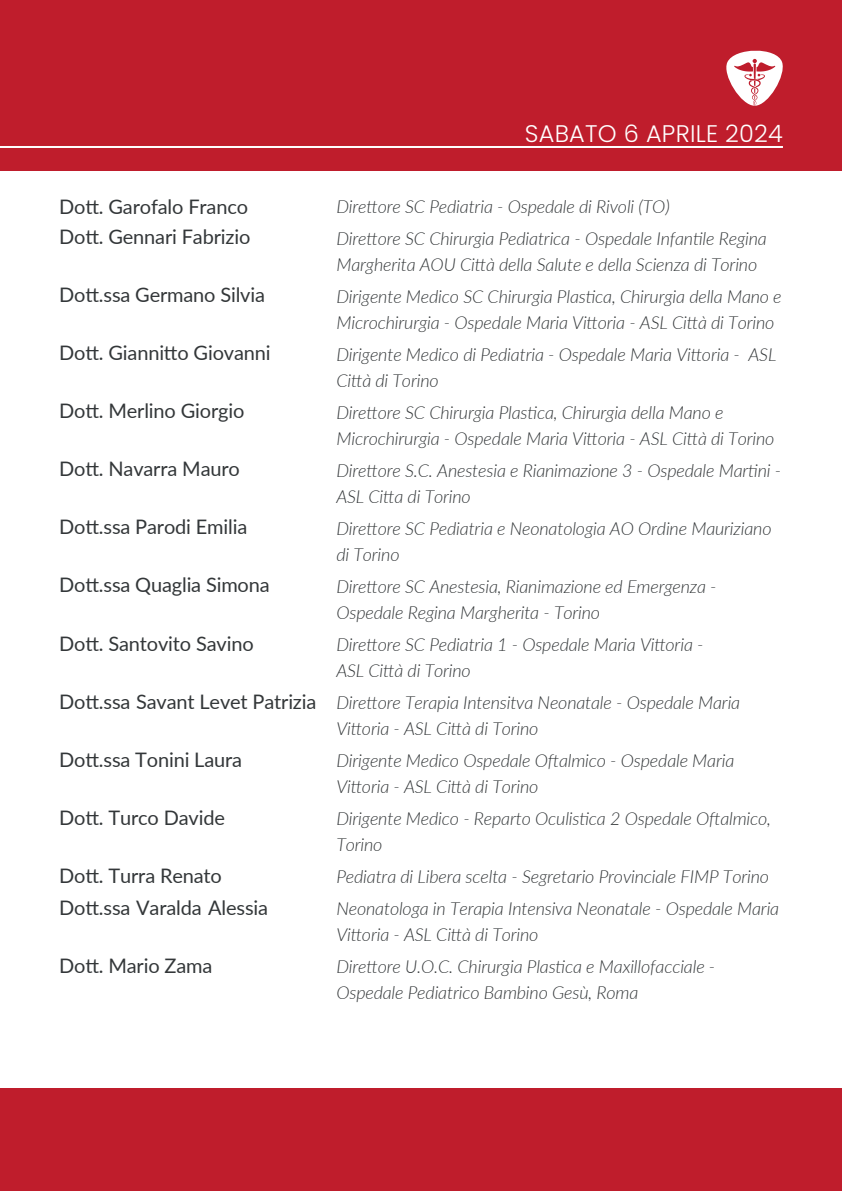
<style>
.page{position:relative;width:842px;height:1191px;background:#fff}
.page>*{position:absolute;margin:0;border:0;box-sizing:border-box;transform-origin:0 0}
.t1{font:300 24px "Poppins";letter-spacing:.01em;color:#fff}
.t2{font:20px/30px "Lato";letter-spacing:-.01em;color:#333739}
.t3{font:italic 300 18px/32px "Lato";letter-spacing:-.01em;color:#333739}
</style>
<div class="page">
<div style="left:0;top:0;width:842px;height:170px;background:#bf1d2c"></div>
<div style="left:0;top:1089px;width:842px;height:102px;background:#bf1d2c"></div>
<hr style="left:0;top:146px;width:783px;height:2px;background:#fff">
<svg style="left:726px;top:50px;width:57px;height:56px"></svg>
<h1 class="t1" style="left:525px;top:120px;width:260px">SABATO 6 APRILE 2024</h1>
<p class="t2" style="left:59px;top:191px;width:193px">Dott. Garofalo Franco<br>Dott. Gennari Fabrizio</p>
<p class="t2" style="left:59px;top:279px;width:207px">Dott.ssa Germano Silvia</p>
<p class="t2" style="left:59px;top:337px;width:213px">Dott. Giannitto Giovanni</p>
<p class="t2" style="left:59px;top:395px;width:187px">Dott. Merlino Giorgio</p>
<p class="t2" style="left:59px;top:453px;width:182px">Dott. Navarra Mauro</p>
<p class="t2" style="left:59px;top:511px;width:190px">Dott.ssa Parodi Emilia</p>
<p class="t2" style="left:59px;top:569px;width:212px">Dott.ssa Quaglia Simona</p>
<p class="t2" style="left:59px;top:627px;width:196px">Dott. Santovito Savino</p>
<p class="t2" style="left:59px;top:685px;width:259px">Dott.ssa Savant Levet Patrizia</p>
<p class="t2" style="left:59px;top:743px;width:185px">Dott.ssa Tonini Laura</p>
<p class="t2" style="left:59px;top:801px;width:167px">Dott. Turco Davide</p>
<p class="t2" style="left:59px;top:858px;width:210px;line-height:32px">Dott. Turra Renato<br>Dott.ssa Varalda Alessia</p>
<p class="t2" style="left:59px;top:949px;width:155px">Dott. Mario Zama</p>
<p class="t3" style="left:336px;top:190px;width:432px">Direttore SC Pediatria - Ospedale di Rivoli (TO)<br>Direttore SC Chirurgia Pediatrica - Ospedale Infantile Regina</p>
<p class="t3" style="left:336px;top:248px;width:447px">Margherita AOU Città della Salute e della Scienza di Torino<br>Dirigente Medico SC Chirurgia Plastica, Chirurgia della Mano e</p>
<p class="t3" style="left:336px;top:306px;width:441px">Microchirurgia - Ospedale Maria Vittoria - ASL Città di Torino<br>Dirigente Medico di Pediatria - Ospedale Maria Vittoria - ASL</p>
<p class="t3" style="left:336px;top:363px;width:389px">Città di Torino<br>Direttore SC Chirurgia Plastica, Chirurgia della Mano e</p>
<p class="t3" style="left:336px;top:421px;width:446px">Microchirurgia - Ospedale Maria Vittoria - ASL Città di Torino<br>Direttore S.C. Anestesia e Rianimazione 3 - Ospedale Martini -</p>
<p class="t3" style="left:336px;top:479px;width:437px">ASL Citta di Torino<br>Direttore SC Pediatria e Neonatologia AO Ordine Mauriziano</p>
<p class="t3" style="left:336px;top:537px;width:382px">di Torino<br>Direttore SC Anestesia, Rianimazione ed Emergenza -</p>
<p class="t3" style="left:336px;top:595px;width:369px">Ospedale Regina Margherita - Torino<br>Direttore SC Pediatria 1 - Ospedale Maria Vittoria -</p>
<p class="t3" style="left:336px;top:653px;width:405px">ASL Città di Torino<br>Direttore Terapia Intensitva Neonatale - Ospedale Maria</p>
<p class="t3" style="left:336px;top:711px;width:399px">Vittoria - ASL Città di Torino<br>Dirigente Medico Ospedale Oftalmico - Ospedale Maria</p>
<p class="t3" style="left:336px;top:769px;width:436px">Vittoria - ASL Città di Torino<br>Dirigente Medico - Reparto Oculistica 2 Ospedale Oftalmico,</p>
<p class="t3" style="left:336px;top:827px;width:444px">Torino<br>Pediatra di Libera scelta - Segretario Provinciale FIMP Torino<br>Neonatologa in Terapia Intensiva Neonatale - Ospedale Maria</p>
<p class="t3" style="left:336px;top:917px;width:380px">Vittoria - ASL Città di Torino<br>Direttore U.O.C. Chirurgia Plastica e Maxillofacciale -</p>
<p class="t3" style="left:336px;top:975px;width:303px">Ospedale Pediatrico Bambino Gesù, Roma</p>
</div>
